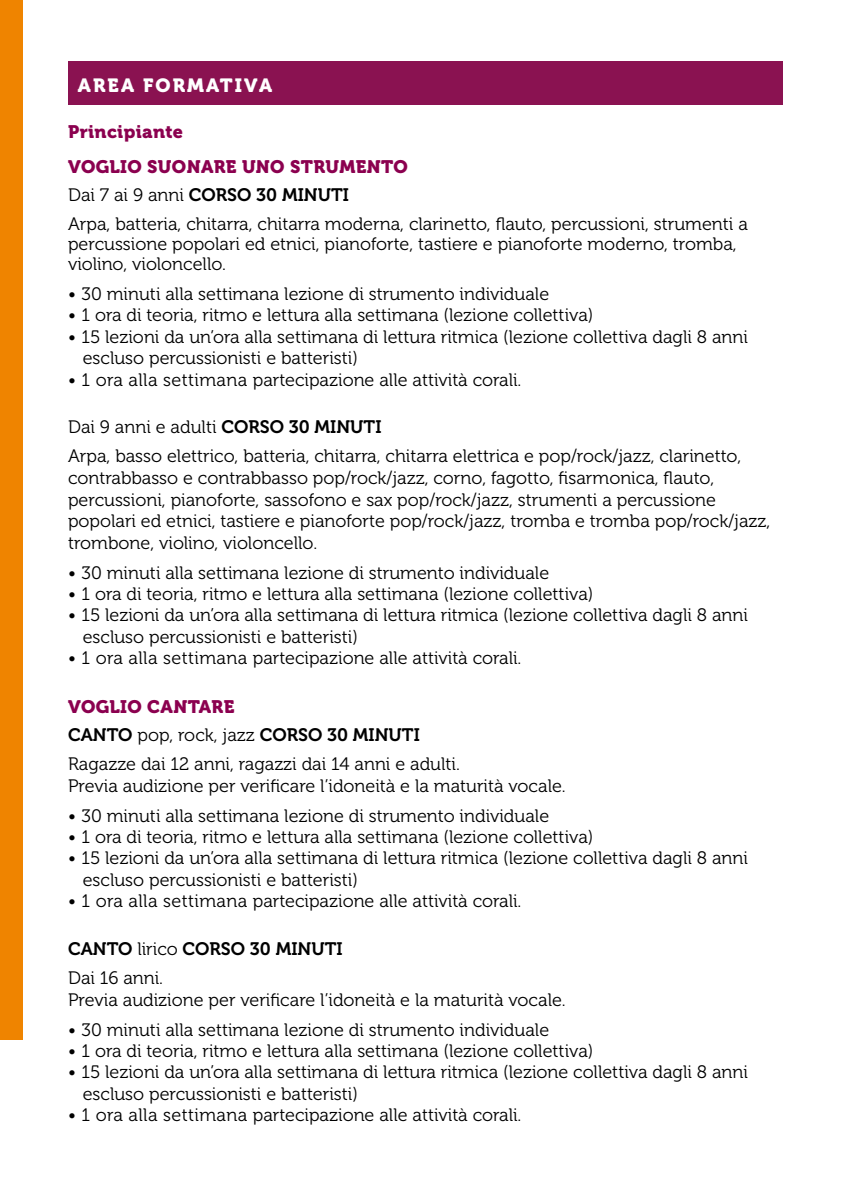
<style>
.page{position:relative;width:851px;height:1191px;background:#fff}
.page>*{position:absolute;margin:0;border:0;box-sizing:border-box;transform-origin:0 0}
.t1{font:19px "Museo 900";letter-spacing:.11em;color:#fff}
.t2{font:18px/21.6px "Museo 300";color:#000}
.t3{font:18px "Museo 700";color:#000}
.t4{font:18px/35.4px "Museo 900";letter-spacing:.02em;color:#8b004f}
.s1{font-family:"Museo 300"}
.s2{font-family:"Museo 700"}
</style>
<div class="page">
<div style="left:68px;top:62px;width:714px;height:43px;background:#8a1251"></div>
<div style="left:0;top:0;width:22px;height:1039px;background:#ef8400"></div>
<p class="t1" style="left:78px;top:74px;width:196px">AREA FORMATIVA</p>
<p class="t4" style="left:68px;top:114px;width:341px">Principiante<br>VOGLIO SUONARE UNO STRUMENTO</p>
<p class="t3" style="left:68px;top:184px;width:282px"><span class="s1">Dai 7 ai 9 anni</span> CORSO 30 MINUTI</p>
<p class="t2" style="left:68px;top:214px;width:681px;line-height:20px">Arpa, batteria, chitarra, chitarra moderna, clarinetto, flauto, percussioni, strumenti a percussione popolari ed etnici, pianoforte, tastiere e pianoforte moderno, tromba, violino, violoncello.</p>
<p class="t2" style="left:68px;top:283px;width:482px">• 30 minuti alla settimana lezione di strumento individuale</p>
<p class="t2" style="left:68px;top:305px;width:526px">• 1 ora di teoria, ritmo e lettura alla settimana (lezione collettiva)</p>
<p class="t2" style="left:83px;top:326px;width:666px;text-indent:-15px">• 15 lezioni da un’ora alla settimana di lettura ritmica (lezione collettiva dagli 8 anni escluso percussionisti e batteristi)</p>
<p class="t2" style="left:68px;top:369px;width:455px">• 1 ora alla settimana partecipazione alle attività corali.</p>
<p class="t2" style="left:68px;top:412px;width:674px;line-height:29.4px">Dai 9 anni e adulti <span class="s2">CORSO 30 MINUTI<br></span>Arpa, basso elettrico, batteria, chitarra, chitarra elettrica e pop/rock/jazz, clarinetto,</p>
<p class="t2" style="left:68px;top:467px;width:703px">contrabbasso e contrabbasso pop/rock/jazz, corno, fagotto, fisarmonica, flauto, percussioni, pianoforte, sassofono e sax pop/rock/jazz, strumenti a percussione popolari ed etnici, tastiere e pianoforte pop/rock/jazz, tromba e tromba pop/rock/jazz, trombone, violino, violoncello.</p>
<p class="t2" style="left:68px;top:562px;width:482px">• 30 minuti alla settimana lezione di strumento individuale</p>
<p class="t2" style="left:68px;top:583px;width:526px">• 1 ora di teoria, ritmo e lettura alla settimana (lezione collettiva)</p>
<p class="t2" style="left:83px;top:605px;width:666px;text-indent:-15px">• 15 lezioni da un’ora alla settimana di lettura ritmica (lezione collettiva dagli 8 anni escluso percussionisti e batteristi)</p>
<p class="t2" style="left:68px;top:648px;width:455px">• 1 ora alla settimana partecipazione alle attività corali.</p>
<p class="t4" style="left:68px;top:689px;width:168px">VOGLIO CANTARE</p>
<p class="t3" style="left:68px;top:724px;width:353px">CANTO <span class="s1">pop, rock, jazz</span> CORSO 30 MINUTI</p>
<p class="t2" style="left:68px;top:753px;width:499px">Ragazze dai 12 anni, ragazzi dai 14 anni e adulti.<br>Previa audizione per verificare l’idoneità e la maturità vocale.</p>
<p class="t2" style="left:68px;top:805px;width:482px">• 30 minuti alla settimana lezione di strumento individuale</p>
<p class="t2" style="left:68px;top:826px;width:526px">• 1 ora di teoria, ritmo e lettura alla settimana (lezione collettiva)</p>
<p class="t2" style="left:83px;top:847px;width:666px;text-indent:-15px">• 15 lezioni da un’ora alla settimana di lettura ritmica (lezione collettiva dagli 8 anni escluso percussionisti e batteristi)</p>
<p class="t2" style="left:68px;top:890px;width:455px">• 1 ora alla settimana partecipazione alle attività corali.</p>
<p class="t3" style="left:68px;top:938px;width:276px">CANTO <span class="s1">lirico</span> CORSO 30 MINUTI</p>
<p class="t2" style="left:68px;top:967px;width:499px">Dai 16 anni.<br>Previa audizione per verificare l’idoneità e la maturità vocale.</p>
<p class="t2" style="left:68px;top:1019px;width:482px">• 30 minuti alla settimana lezione di strumento individuale</p>
<p class="t2" style="left:68px;top:1040px;width:526px">• 1 ora di teoria, ritmo e lettura alla settimana (lezione collettiva)</p>
<p class="t2" style="left:83px;top:1061px;width:666px;text-indent:-15px">• 15 lezioni da un’ora alla settimana di lettura ritmica (lezione collettiva dagli 8 anni escluso percussionisti e batteristi)</p>
<p class="t2" style="left:68px;top:1104px;width:455px">• 1 ora alla settimana partecipazione alle attività corali.</p>
</div>
